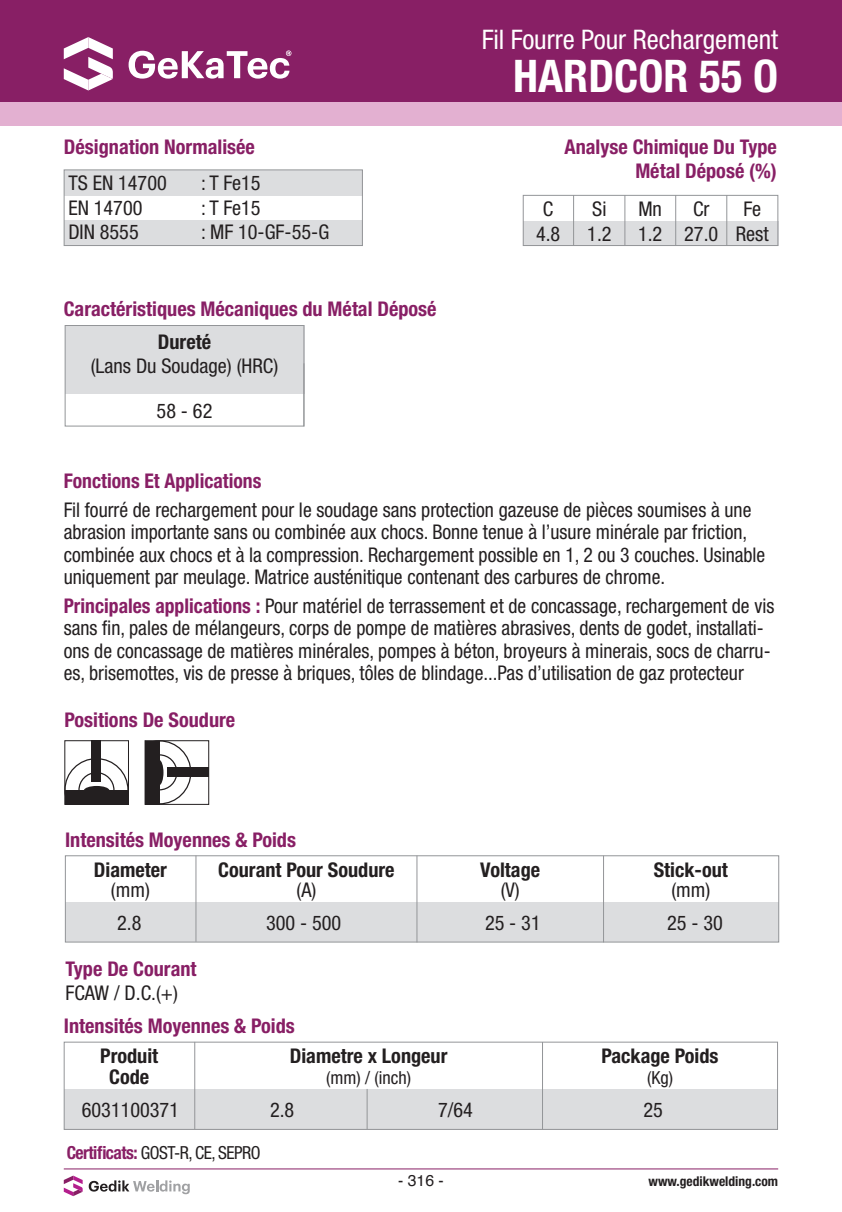
<style>
.page{position:relative;width:842px;height:1212px;background:#fff}
.page>*{position:absolute;margin:0;border:0;box-sizing:border-box;transform-origin:0 0}
.t1{font:700 condensed 45px "Helvetica Neue LT Std";color:#fff}
.t2{font:condensed 27px "Helvetica Neue LT Std";color:#fff}
.t3{font:condensed 20.25px/22.5px "Helvetica Neue LT Std";color:#231f20}
.t4{font:700 condensed 20.25px "Helvetica Neue LT Std";color:#881f65}
.t5{font:700 condensed 20.25px "Helvetica Neue LT Std";color:#231f20}
.t6{font:condensed 18px "Helvetica Neue LT Std";letter-spacing:-.03em;color:#231f20}
.t7{font:15.75px "Helvetica";color:#231f20}
.t8{font:700 condensed 13.5px "Helvetica Neue LT Std";color:#231f20}
.s1{font-weight:700}
.s2{font-weight:700;color:#881f65}
</style>
<div class="page">
<hr style="left:64px;top:1168px;width:714px;height:1px;background:#881f65">
<svg style="left:89px;top:1180px;width:101px;height:14px"></svg>
<svg style="left:64px;top:1175px;width:19px;height:21px"></svg>
<div style="left:0;top:0;width:842px;height:102px;background:#881f65"></div>
<div style="left:0;top:102px;width:842px;height:23px;background:#e3b0d1"></div>
<div style="left:523px;top:221px;width:255px;height:25px;background:#dcdddf"></div>
<div style="left:523px;top:195px;width:255px;height:51px;border:1px solid #939598"></div>
<hr style="left:675px;top:195px;width:1px;height:51px;background:#939598">
<hr style="left:726px;top:195px;width:1px;height:51px;background:#939598">
<hr style="left:624px;top:195px;width:1px;height:51px;background:#939598">
<hr style="left:573px;top:195px;width:1px;height:51px;background:#939598">
<div style="left:64px;top:170px;width:298px;height:25px;background:#dcdddf"></div>
<div style="left:64px;top:220px;width:298px;height:26px;background:#dcdddf"></div>
<div style="left:64px;top:170px;width:299px;height:76px;border:1px solid #939598"></div>
<div style="left:65px;top:902px;width:713px;height:40px;background:#dcdddf"></div>
<div style="left:65px;top:855px;width:714px;height:87px;border:1px solid #939598"></div>
<hr style="left:196px;top:855px;width:1px;height:87px;background:#939598">
<hr style="left:417px;top:856px;width:1px;height:86px;background:#939598">
<hr style="left:603px;top:856px;width:1px;height:86px;background:#939598">
<div style="left:65px;top:325px;width:239px;height:69px;background:#dcdddf"></div>
<div style="left:65px;top:325px;width:239px;height:101px;border:1px solid #939598"></div>
<hr style="left:304px;top:363px;width:1px;height:63px;background:#939598">
<svg style="left:67px;top:758px;width:60px;height:32px"></svg>
<div style="left:65px;top:740px;width:64px;height:65px;border:1px solid #231f20"></div>
<div style="left:91px;top:740px;width:10px;height:42px;background:#231f20"></div>
<div style="left:65px;top:790px;width:64px;height:14px;background:#231f20"></div>
<div style="left:85px;top:787px;width:23px;height:8px;background:#231f20;border-radius:50%"></div>
<div style="left:84px;top:786px;width:26px;height:10px;border:2px solid #231f20;border-radius:50%"></div>
<svg style="left:159px;top:742px;width:32px;height:61px"></svg>
<div style="left:145px;top:740px;width:64px;height:65px;border:1px solid #231f20"></div>
<div style="left:167px;top:767px;width:42px;height:10px;background:#231f20"></div>
<div style="left:145px;top:741px;width:14px;height:63px;background:#231f20"></div>
<div style="left:154px;top:761px;width:8px;height:23px;background:#231f20;border-radius:50%"></div>
<div style="left:153px;top:759px;width:10px;height:27px;border:2px solid #231f20;border-radius:50%"></div>
<div style="left:64px;top:1089px;width:713px;height:41px;background:#dcdddf"></div>
<div style="left:64px;top:1042px;width:714px;height:88px;border:1px solid #939598"></div>
<hr style="left:194px;top:1042px;width:1px;height:87px;background:#939598">
<hr style="left:367px;top:1089px;width:1px;height:40px;background:#939598">
<hr style="left:542px;top:1042px;width:1px;height:88px;background:#939598">
<svg style="left:64px;top:37px;width:49px;height:53px"></svg>
<svg style="left:129px;top:50px;width:162px;height:29px"></svg>
<p class="t2" style="left:482px;top:24px;width:298px">Fil Fourre Pour Rechargement</p>
<p class="t1" style="left:513px;top:49px;width:266px">HARDCOR 55 O</p>
<p class="t4" style="left:64px;top:135px;width:193px">Désignation Normalisée</p>
<p class="t4" style="left:564px;top:135px;width:214px">Analyse Chimique Du Type</p>
<p class="t4" style="left:635px;top:159px;width:143px">Métal Déposé (%)</p>
<p class="t3" style="left:638px;top:198px;width:25px">Mn</p>
<p class="t3" style="left:638px;top:222px;width:26px">1.2</p>
<p class="t3" style="left:68px;top:172px;width:100px">TS EN 14700</p>
<p class="t3" style="left:201px;top:172px;width:61px">: T Fe15</p>
<p class="t3" style="left:68px;top:196px;width:76px">EN 14700</p>
<p class="t3" style="left:201px;top:196px;width:61px">: T Fe15</p>
<p class="t3" style="left:68px;top:220px;width:72px">DIN 8555</p>
<p class="t3" style="left:201px;top:220px;width:130px">: MF 10-GF-55-G</p>
<p class="t3" style="left:543px;top:198px;width:12px">C</p>
<p class="t3" style="left:536px;top:222px;width:26px">4.8</p>
<p class="t3" style="left:592px;top:198px;width:16px">Si</p>
<p class="t3" style="left:587px;top:222px;width:26px">1.2</p>
<p class="t3" style="left:693px;top:198px;width:18px">Cr</p>
<p class="t3" style="left:684px;top:222px;width:36px">27.0</p>
<p class="t3" style="left:743px;top:198px;width:19px">Fe</p>
<p class="t3" style="left:736px;top:222px;width:34px">Rest</p>
<p class="t4" style="left:64px;top:296px;width:374px">Caractéristiques Mécaniques du Métal Déposé</p>
<p class="t3" style="left:91px;top:329px;width:189px;line-height:24.3px;text-align:center"><span class="s1">Dureté<br></span>(Lans Du Soudage) (HRC)</p>
<p class="t3" style="left:157px;top:399px;width:57px">58 - 62</p>
<p class="t4" style="left:64px;top:468px;width:199px">Fonctions Et Applications</p>
<p class="t3" style="left:64px;top:498px;width:703px">Fil fourré de rechargement pour le soudage sans protection gazeuse de pièces soumises à une abrasion importante sans ou combinée aux chocs. Bonne tenue à l’usure minérale par friction, combinée aux chocs et à la compression. Rechargement possible en 1, 2 ou 3 couches. Usinable uniquement par meulage. Matrice austénitique contenant des carbures de chrome.</p>
<p class="t3" style="left:64px;top:594px;width:712px"><span class="s2">Principales applications :</span> Pour matériel de terrassement et de concassage, rechargement de vis sans fin, pales de mélangeurs, corps de pompe de matières abrasives, dents de godet, installati&shy;ons de concassage de matières minérales, pompes à béton, broyeurs à minerais, socs de charru&shy;es, brisemottes, vis de presse à briques, tôles de blindage...Pas d’utilisation de gaz protecteur</p>
<p class="t4" style="left:65px;top:707px;width:172px">Positions De Soudure</p>
<p class="t4" style="left:65px;top:827px;width:233px">Intensités Moyennes &amp; Poids</p>
<p class="t5" style="left:94px;top:858px;width:75px">Diameter</p>
<p class="t3" style="left:111px;top:879px;width:41px">(mm)</p>
<p class="t5" style="left:218px;top:858px;width:178px">Courant Pour Soudure</p>
<p class="t3" style="left:296px;top:879px;width:21px">(A)</p>
<p class="t5" style="left:480px;top:858px;width:61px">Voltage</p>
<p class="t3" style="left:501px;top:879px;width:21px">(V)</p>
<p class="t5" style="left:654px;top:858px;width:76px">Stick-out</p>
<p class="t3" style="left:671px;top:879px;width:41px">(mm)</p>
<p class="t3" style="left:117px;top:911px;width:26px">2.8</p>
<p class="t3" style="left:266px;top:911px;width:77px">300 - 500</p>
<p class="t3" style="left:485px;top:911px;width:57px">25 - 31</p>
<p class="t3" style="left:667px;top:911px;width:57px">25 - 30</p>
<p class="t4" style="left:65px;top:956px;width:133px">Type De Courant</p>
<p class="t3" style="left:65px;top:982px;width:114px">FCAW / D.C.(+)</p>
<p class="t4" style="left:64px;top:1014px;width:233px">Intensités Moyennes &amp; Poids</p>
<p class="t5" style="left:100px;top:1044px;width:60px">Produit</p>
<p class="t5" style="left:109px;top:1064px;width:42px">Code</p>
<p class="t5" style="left:290px;top:1044px;width:159px">Diametre x Longeur</p>
<p class="t6" style="left:326px;top:1067px;width:86px">(mm) / (inch)</p>
<p class="t5" style="left:601px;top:1044px;width:119px">Package Poids</p>
<p class="t6" style="left:647px;top:1067px;width:28px">(Kg)</p>
<p class="t3" style="left:82px;top:1098px;width:99px">6031100371</p>
<p class="t3" style="left:270px;top:1098px;width:26px">2.8</p>
<p class="t3" style="left:438px;top:1098px;width:36px">7/64</p>
<p class="t3" style="left:644px;top:1098px;width:21px">25</p>
<p class="t6" style="left:67px;top:1141px;width:195px"><span class="s2">Certificats:</span> GOST-R, CE, SEPRO</p>
<p class="t7" style="left:398px;top:1169px;width:47px">- 316 -</p>
<p class="t8" style="left:648px;top:1173px;width:131px">www.gedikwelding.com</p>
</div>
